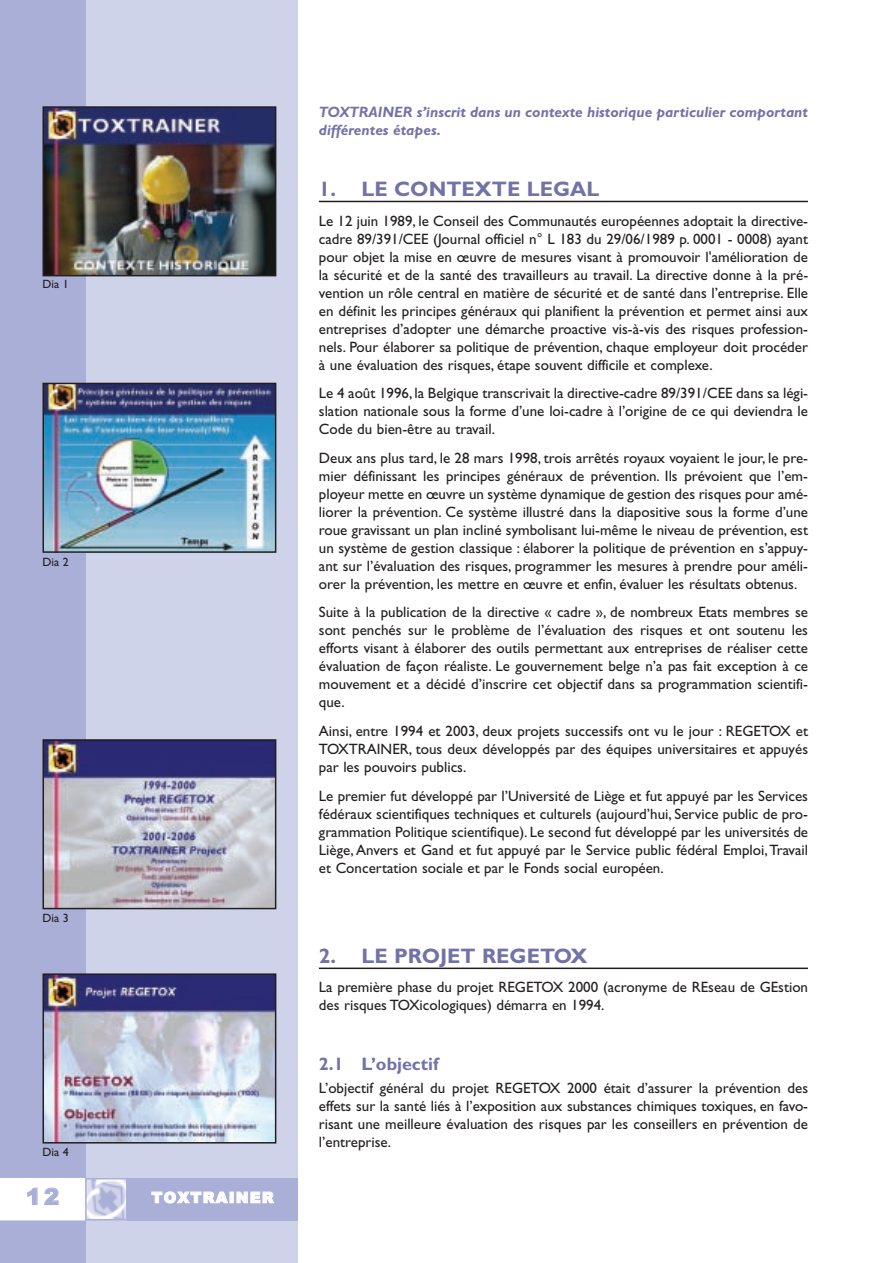
<style>
.page{position:relative;width:893px;height:1263px;background:#fff}
.page>*{position:absolute;margin:0;border:0;box-sizing:border-box;transform-origin:0 0}
.t1{font:900 22.5px "Arial";color:#a9afd7}
.t2{font:700 21px "Gill Sans";color:#7372a8}
.t3{font:700 18px "Gill Sans";color:#7372a8}
.t4{font:15px/18px "Gill Sans";color:#231f20;text-align:justify}
.t5{font:italic 700 15px/18px "Gill Sans";color:#7372a8}
.t6{font:900 15px "Arial";letter-spacing:.09em;color:#fff}
.t7{font:12px "Gill Sans";color:#231f20}
</style>
<div class="page">
<div style="left:0;top:0;width:298px;height:1263px;background:#cfd3ea"></div>
<div style="left:0;top:0;width:85px;height:1263px;background:#a9afd7"></div>
<img style="left:88px;top:1181px;width:37px;height:36px">
<div style="left:85px;top:1178px;width:43px;height:42px;border:2px solid #a9afd7"></div>
<div style="left:128px;top:1178px;width:170px;height:42px;background:#a9afd7"></div>
<div style="left:1px;top:1179px;width:83px;height:41px;background:#fff"></div>
<div style="left:0;top:1178px;width:85px;height:42px;border:2px solid #fff"></div>
<hr style="left:319px;top:201px;width:489px;height:1px;background:#231f20">
<hr style="left:319px;top:967px;width:489px;height:2px;background:#231f20">
<img style="left:46px;top:109px;width:227px;height:164px">
<div style="left:43px;top:106px;width:233px;height:170px;border:2px solid #231f20"></div>
<img style="left:46px;top:386px;width:227px;height:164px">
<div style="left:43px;top:383px;width:233px;height:170px;border:2px solid #231f20"></div>
<img style="left:46px;top:742px;width:227px;height:164px">
<div style="left:43px;top:739px;width:233px;height:170px;border:2px solid #231f20"></div>
<img style="left:46px;top:976px;width:227px;height:164px">
<div style="left:43px;top:973px;width:233px;height:170px;border:2px solid #231f20"></div>
<p class="t7" style="left:43px;top:279px;width:28px">Dia 1</p>
<p class="t7" style="left:43px;top:557px;width:28px">Dia 2</p>
<p class="t7" style="left:43px;top:914px;width:28px">Dia 3</p>
<p class="t7" style="left:43px;top:1148px;width:28px">Dia 4</p>
<h1 class="t1" style="left:26px;top:1183px;width:35px">12</h1>
<p class="t6" style="left:152px;top:1189px;width:124px">TOXTRAINER</p>
<p class="t5" style="left:319px;top:104px;width:491px">TOXTRAINER s’inscrit dans un contexte historique particulier comportant différentes étapes.</p>
<h2 class="t2" style="left:319px;top:181px;width:282px">1. LE CONTEXTE LEGAL</h2>
<p class="t4" style="left:319px;top:213px;width:491px">Le 12 juin 1989, le Conseil des Communautés européennes adoptait la directive&shy;cadre 89/391/CEE (Journal officiel n° L 183 du 29/06/1989 p. 0001 - 0008) ayant pour objet la mise en œuvre de mesures visant à promouvoir l'amélioration de la sécurité et de la santé des travailleurs au travail. La directive donne à la pré&shy;vention un rôle central en matière de sécurité et de santé dans l’entreprise. Elle en définit les principes généraux qui planifient la prévention et permet ainsi aux entreprises d’adopter une démarche proactive vis-à-vis des risques profession&shy;nels. Pour élaborer sa politique de prévention, chaque employeur doit procéder à une évaluation des risques, étape souvent difficile et complexe.</p>
<p class="t4" style="left:319px;top:385px;width:491px">Le 4 août 1996, la Belgique transcrivait la directive-cadre 89/391/CEE dans sa légi&shy;slation nationale sous la forme d’une loi-cadre à l’origine de ce qui deviendra le Code du bien-être au travail.</p>
<p class="t4" style="left:319px;top:450px;width:491px">Deux ans plus tard, le 28 mars 1998, trois arrêtés royaux voyaient le jour, le pre&shy;mier définissant les principes généraux de prévention. Ils prévoient que l’em&shy;ployeur mette en œuvre un système dynamique de gestion des risques pour amé&shy;liorer la prévention. Ce système illustré dans la diapositive sous la forme d’une roue gravissant un plan incliné symbolisant lui-même le niveau de prévention, est un système de gestion classique : élaborer la politique de prévention en s’appuy&shy;ant sur l’évaluation des risques, programmer les mesures à prendre pour améli&shy;orer la prévention, les mettre en œuvre et enfin, évaluer les résultats obtenus.</p>
<p class="t4" style="left:319px;top:605px;width:491px">Suite à la publication de la directive « cadre », de nombreux Etats membres se sont penchés sur le problème de l’évaluation des risques et ont soutenu les efforts visant à élaborer des outils permettant aux entreprises de réaliser cette évaluation de façon réaliste. Le gouvernement belge n’a pas fait exception à ce mouvement et a décidé d’inscrire cet objectif dans sa programmation scientifi&shy;que.</p>
<p class="t4" style="left:319px;top:723px;width:491px">Ainsi, entre 1994 et 2003, deux projets successifs ont vu le jour : REGETOX et TOXTRAINER, tous deux développés par des équipes universitaires et appuyés par les pouvoirs publics.</p>
<p class="t4" style="left:319px;top:788px;width:491px">Le premier fut développé par l’Université de Liège et fut appuyé par les Services fédéraux scientifiques techniques et culturels (aujourd’hui, Service public de pro&shy;grammation Politique scientifique). Le second fut développé par les universités de Liège, Anvers et Gand et fut appuyé par le Service public fédéral Emploi,Travail et Concertation sociale et par le Fonds social européen.</p>
<h2 class="t2" style="left:319px;top:948px;width:270px">2. LE PROJET REGETOX</h2>
<p class="t4" style="left:319px;top:980px;width:491px">La première phase du projet REGETOX 2000 (acronyme de REseau de GEstion des risques TOXicologiques) démarra en 1994.</p>
<p class="t3" style="left:319px;top:1057px;width:121px">2.1 L’objectif</p>
<p class="t4" style="left:319px;top:1081px;width:491px">L’objectif général du projet REGETOX 2000 était d’assurer la prévention des effets sur la santé liés à l’exposition aux substances chimiques toxiques, en favo&shy;risant une meilleure évaluation des risques par les conseillers en prévention de l’entreprise.</p>
</div>
